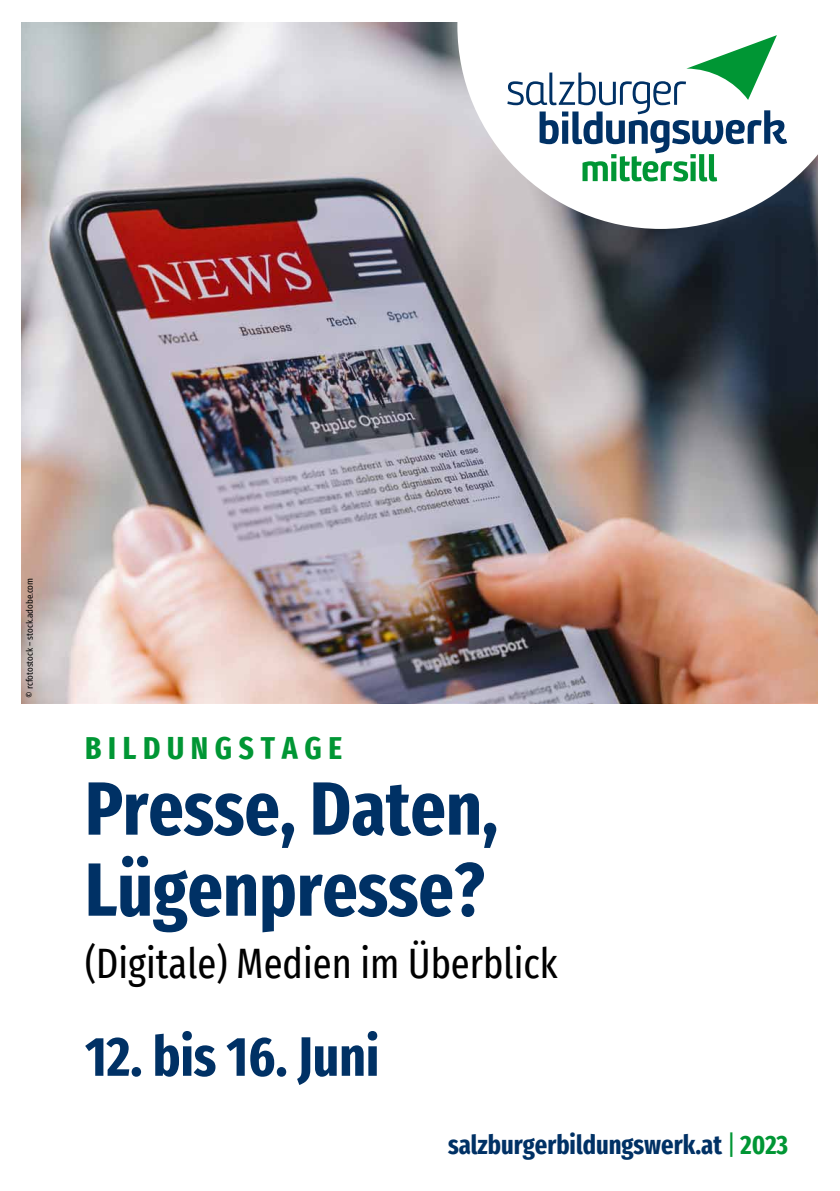
<style>
.page{position:relative;width:840px;height:1191px;background:#fff}
.page>*{position:absolute;margin:0;border:0;box-sizing:border-box;transform-origin:0 0}
.t1{font:700 extra-condensed 75.4px/81px "Fira Sans";color:#003165}
.t2{font:700 extra-condensed 55.6px "Fira Sans";color:#003165}
.t3{font:extra-condensed 41.6px "Fira Sans";color:#000}
.t4{font:700 extra-condensed 31.8px "Fira Sans";letter-spacing:.21em;color:#009634}
.t5{font:700 extra-condensed 26.6px "Fira Sans";color:#003165}
.t6{font:9px "Fira Sans Condensed";color:#000}
.s1{font-weight:400;color:#009634}
.s2{color:#009634}
</style>
<div class="page">
<img style="left:22px;top:23px;width:794px;height:680px">
<svg style="left:457px;top:22px;width:361px;height:207px"></svg>
<svg style="left:507px;top:35px;width:279px;height:146px"></svg>
<p class="t6" style="left:23px;top:698px;width:121px;rotate:-90deg">© rcfotostock – stock.adobe.com</p>
<p class="t4" style="left:85px;top:721px;width:258px">Bildungstage</p>
<h1 class="t1" style="left:85px;top:763px;width:414px">Presse, Daten,<br>Lügenpresse?</h1>
<h3 class="t3" style="left:85px;top:932px;width:473px">(Digitale) Medien im Überblick</h3>
<h2 class="t2" style="left:85px;top:1010px;width:295px">12. bis 16. Juni</h2>
<p class="t5" style="left:448px;top:1122px;width:341px">salzburgerbildungswerk.at <span class="s1">|</span> <span class="s2">2023</span></p>
</div>
